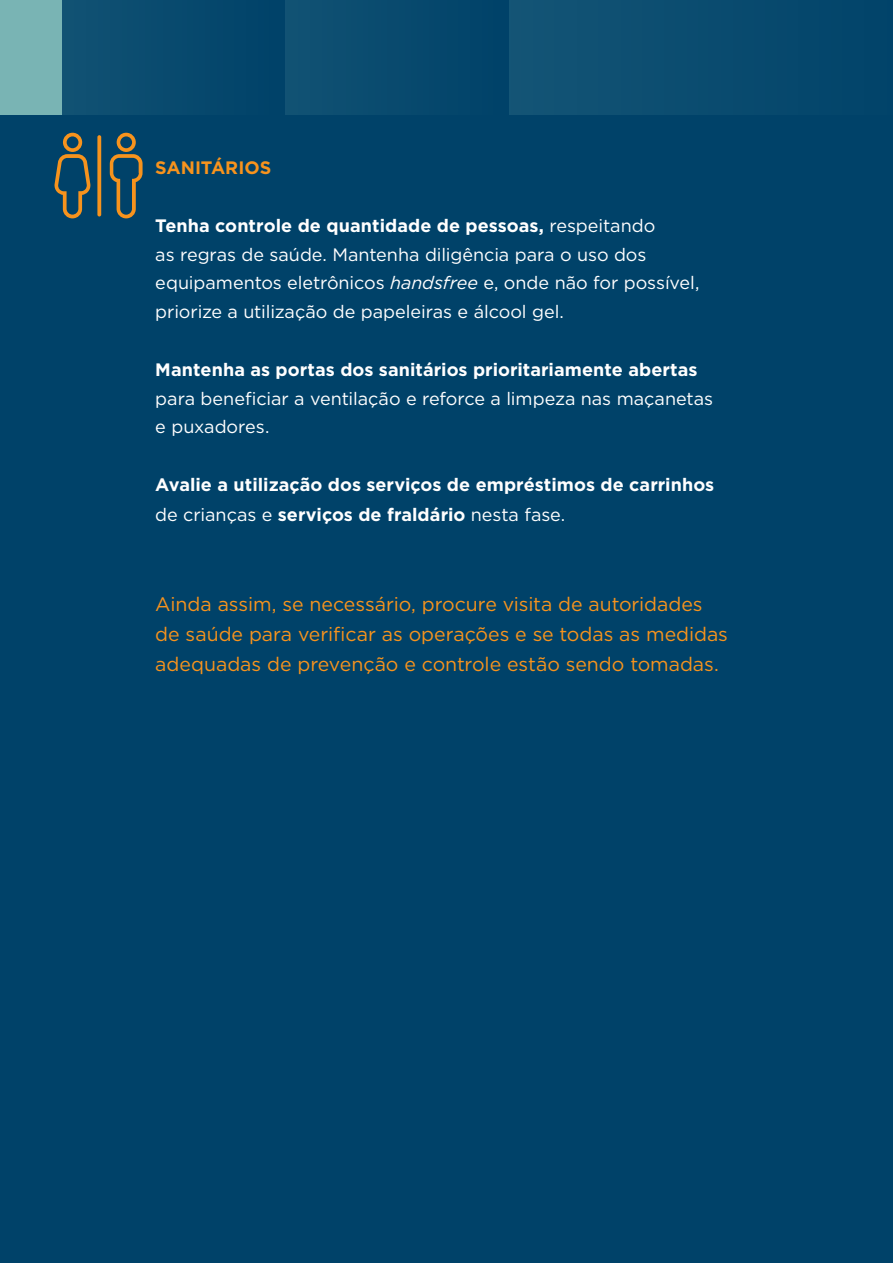
<style>
.page{position:relative;width:893px;height:1263px;background:#004269}
.page>*{position:absolute;margin:0;border:0;box-sizing:border-box;transform-origin:0 0}
.t1{font:19.5px/30px "Gotham HTF";letter-spacing:-.005em;color:#f7931d}
.t2{font:18px/28.5px "Gotham HTF";letter-spacing:-.005em;color:#fff}
.t3{font:700 18px/30px "Gotham HTF";letter-spacing:.005em;color:#fff}
.t4{font:700 18px "Gotham HTF";color:#f7931d}
.s1{font-weight:700}
.s2{font-style:italic}
.s3{font-weight:400}
</style>
<div class="page">
<div style="left:0;top:0;width:62px;height:114px;background:#79b4b4"></div>
<div style="left:62px;top:0;width:223px;height:114px;background:#094a6e"></div>
<div style="left:285px;top:0;width:224px;height:114px;background:#094a6e"></div>
<div style="left:509px;top:0;width:384px;height:114px;background:#0a4c6f"></div>
<svg style="left:97px;top:135px;width:4px;height:81px"></svg>
<svg style="left:110px;top:133px;width:33px;height:85px"></svg>
<svg style="left:54px;top:133px;width:37px;height:85px"></svg>
<p class="t4" style="left:155px;top:157px;width:117px">SANITÁRIOS</p>
<p class="t2" style="left:155px;top:211px;width:546px"><span class="s1">Tenha controle de quantidade de pessoas,</span> respeitando<br>as regras de saúde. Mantenha diligência para o uso dos equipamentos eletrônicos <span class="s2">handsfree</span> e, onde não for possível, priorize a utilização de papeleiras e álcool gel.</p>
<p class="t2" style="left:155px;top:355px;width:559px"><span class="s1">Mantenha as portas dos sanitários prioritariamente abertas </span>para beneficiar a ventilação e reforce a limpeza nas maçanetas e puxadores.</p>
<p class="t3" style="left:155px;top:469px;width:560px">Avalie a utilização dos serviços de empréstimos de carrinhos <span class="s3">de crianças e</span> serviços de fraldário <span class="s3">nesta fase.</span></p>
<p class="t1" style="left:155px;top:589px;width:574px">Ainda assim, se necessário, procure visita de autoridades de saúde para verificar as operações e se todas as medidas adequadas de prevenção e controle estão sendo tomadas.</p>
</div>
